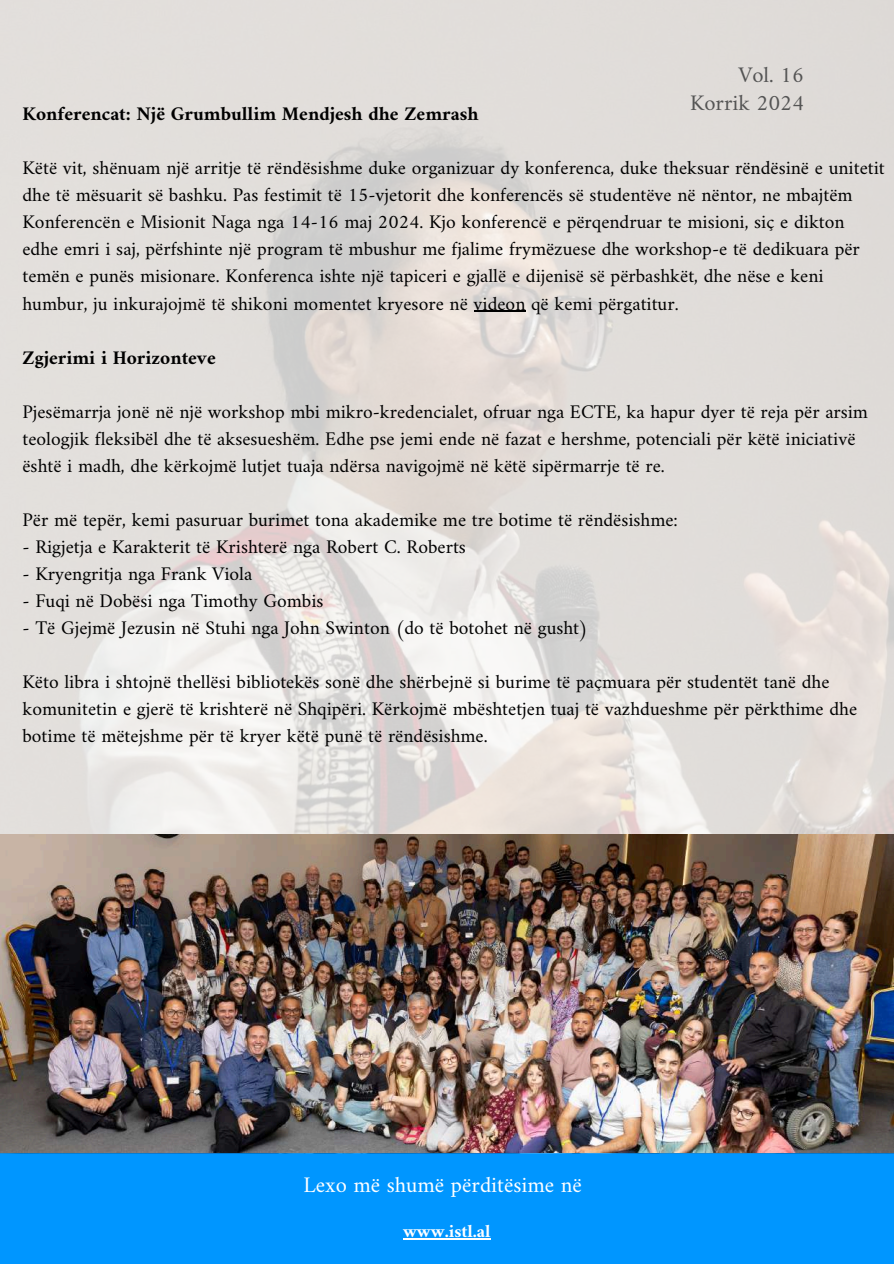
<style>
.page{position:relative;width:894px;height:1264px;background:#fff}
.page>*{position:absolute;margin:0;border:0;box-sizing:border-box;transform-origin:0 0}
.t1{font:22.5px "Amiri";color:#fff}
.t2{font:22.5px "Amiri";color:#545454}
.t3{font:19.5px/27px "Amiri";color:#000}
.t4{font:700 19.5px "Amiri";color:#000}
.t5{font:700 18px "Amiri";color:#fff}
</style>
<div class="page">
<div style="left:0;top:1153px;width:893px;height:110px;background:#0096ff"></div>
<img style="left:0;top:0;width:893px;height:1153px">
<hr style="left:473px;top:310px;width:52px;height:2px;background:#000">
<img style="left:0;top:834px;width:893px;height:318px">
<hr style="left:403px;top:1238px;width:87px;height:1px;background:#fff">
<p class="t2" style="left:738px;top:61px;width:67px">Vol. 16</p>
<p class="t2" style="left:689px;top:89px;width:116px">Korrik 2024</p>
<p class="t4" style="left:22px;top:102px;width:457px">Konferencat: Një Grumbullim Mendjesh dhe Zemrash</p>
<p class="t3" style="left:22px;top:154px;width:863px">Këtë vit, shënuam një arritje të rëndësishme duke organizuar dy konferenca, duke theksuar rëndësinë e unitetit dhe të mësuarit së bashku. Pas festimit të 15-vjetorit dhe konferencës së studentëve në nëntor, ne mbajtëm Konferencën e Misionit Naga nga 14-16 maj 2024. Kjo konferencë e përqendruar te misioni, siç e dikton edhe emri i saj, përfshinte një program të mbushur me fjalime frymëzuese dhe workshop-e të dedikuara për temën e punës misionare. Konferenca ishte një tapiceri e gjallë e dijenisë së përbashkët, dhe nëse e keni humbur, ju inkurajojmë të shikoni momentet kryesore në videon që kemi përgatitur.</p>
<p class="t4" style="left:22px;top:345px;width:195px">Zgjerimi i Horizonteve</p>
<p class="t3" style="left:22px;top:397px;width:846px">Pjesëmarrja jonë në një workshop mbi mikro-kredencialet, ofruar nga ECTE, ka hapur dyer të reja për arsim teologjik fleksibël dhe të aksesueshëm. Edhe pse jemi ende në fazat e hershme, potenciali për këtë iniciativë është i madh, dhe kërkojmë lutjet tuaja ndërsa navigojmë në këtë sipërmarrje të re.</p>
<p class="t3" style="left:22px;top:505px;width:656px">Për më tepër, kemi pasuruar burimet tona akademike me tre botime të rëndësishme:</p>
<p class="t3" style="left:22px;top:532px;width:445px">- Rigjetja e Karakterit të Krishterë nga Robert C. Roberts</p>
<p class="t3" style="left:22px;top:559px;width:231px">- Kryengritja nga Frank Viola</p>
<p class="t3" style="left:22px;top:586px;width:302px">- Fuqi në Dobësi nga Timothy Gombis</p>
<p class="t3" style="left:22px;top:613px;width:567px">- Të Gjejmë Jezusin në Stuhi nga John Swinton (do të botohet në gusht)</p>
<p class="t3" style="left:22px;top:667px;width:836px">Këto libra i shtojnë thellësi bibliotekës sonë dhe shërbejnë si burime të paçmuara për studentët tanë dhe komunitetin e gjerë të krishterë në Shqipëri. Kërkojmë mbështetjen tuaj të vazhdueshme për përkthime dhe botime të mëtejshme për të kryer këtë punë të rëndësishme.</p>
<p class="t1" style="left:303px;top:1171px;width:280px">Lexo më shumë përditësime në</p>
<p class="t5" style="left:403px;top:1220px;width:89px">www.istl.al</p>
</div>
